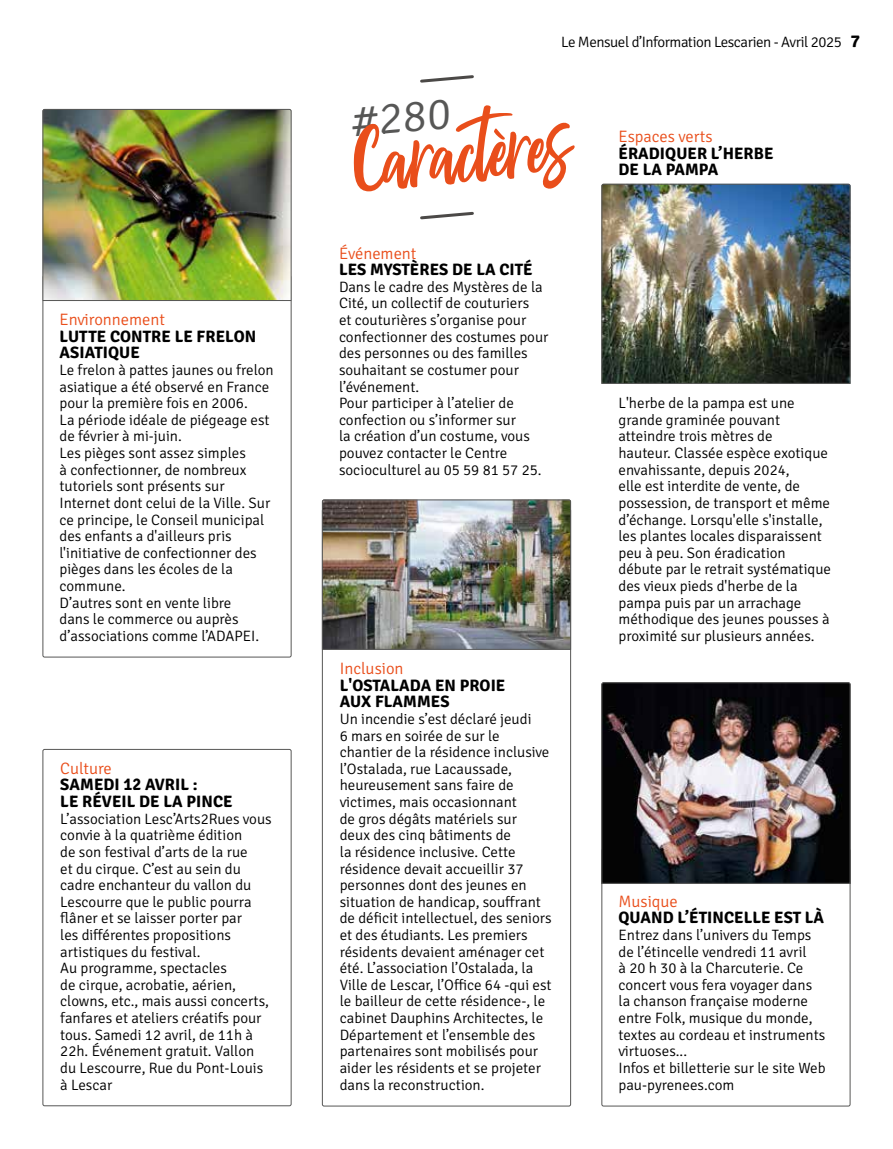
<style>
.page{position:relative;width:893px;height:1149px;background:#fff}
.page>*{position:absolute;margin:0;border:0;box-sizing:border-box;transform-origin:0 0}
.t1{font:75px "Passengers Script";color:#e94e1b}
.t2{font:300 45px "Signika";color:#575756}
.t3{font:700 16.5px/16.6px "Signika";letter-spacing:.005em;color:#000}
.t4{font:300 16.5px "Signika";color:#e94e1b}
.t5{font:300 15px/16.6px "Signika";color:#000}
.t6{font:300 15px "Signika";letter-spacing:-.03em;color:#000}
.s1{font-weight:700;font-size:18px}
</style>
<div class="page">
<div style="left:43px;top:748px;width:248px;height:357px;border:1px solid #575756;border-radius:2px"></div>
<svg style="left:420px;top:211px;width:54px;height:9px"></svg>
<svg style="left:420px;top:75px;width:54px;height:8px"></svg>
<div style="left:43px;top:275px;width:248px;height:382px;border:1px solid #575756;border-radius:2px"></div>
<img style="left:42px;top:109px;width:250px;height:192px">
<div style="left:601px;top:848px;width:249px;height:258px;border:1px solid #575756;border-radius:2px"></div>
<img style="left:601px;top:682px;width:250px;height:201px">
<img style="left:601px;top:183px;width:250px;height:201px">
<img style="left:322px;top:499px;width:249px;height:151px">
<p class="t4" style="left:60px;top:307px;width:107px">Environnement</p>
<p class="t3" style="left:60px;top:326px;width:198px">LUTTE CONTRE LE FRELON<br>ASIATIQUE</p>
<p class="t5" style="left:60px;top:360px;width:216px">Le frelon à pattes jaunes ou frelon asiatique a été observé en France pour la première fois en 2006.<br>La période idéale de piégeage est de février à mi-juin.<br>Les pièges sont assez simples<br>à confectionner, de nombreux tutoriels sont présents sur<br>Internet dont celui de la Ville. Sur ce principe, le Conseil municipal des enfants a d'ailleurs pris l'initiative de confectionner des pièges dans les écoles de la commune.<br>D’autres sont en vente libre<br>dans le commerce ou auprès d’associations comme l’ADAPEI.</p>
<p class="t4" style="left:60px;top:756px;width:53px">Culture</p>
<p class="t3" style="left:60px;top:775px;width:174px">SAMEDI 12 AVRIL :<br>LE RÉVEIL DE LA PINCE</p>
<p class="t5" style="left:60px;top:809px;width:213px">L’association Lesc’Arts2Rues vous convie à la quatrième édition<br>de son festival d’arts de la rue<br>et du cirque. C’est au sein du cadre enchanteur du vallon du<br>Lescourre que le public pourra flâner et se laisser porter par<br>les différentes propositions artistiques du festival.<br>Au programme, spectacles<br>de cirque, acrobatie, aérien, clowns, etc., mais aussi concerts, fanfares et ateliers créatifs pour tous. Samedi 12 avril, de 11h à<br>22h. Événement gratuit. Vallon du Lescourre, Rue du Pont-Louis à Lescar</p>
<p class="t6" style="left:561px;top:31px;width:301px">Le Mensuel d’Information Lescarien - Avril 2025 <span class="s1">7</span></p>
<h2 class="t2" style="left:347px;top:89px;width:102px;rotate:-5deg">#280</h2>
<h1 class="t1" style="left:348px;top:115px;width:219px;rotate:-5deg">Caractères</h1>
<p class="t4" style="left:339px;top:241px;width:79px">Événement</p>
<p class="t3" style="left:339px;top:260px;width:195px">LES MYSTÈRES DE LA CITÉ</p>
<p class="t5" style="left:339px;top:277px;width:211px">Dans le cadre des Mystères de la<br>Cité, un collectif de couturiers<br>et couturières s’organise pour confectionner des costumes pour des personnes ou des familles souhaitant se costumer pour l’événement.<br>Pour participer à l’atelier de confection ou s’informer sur<br>la création d’un costume, vous pouvez contacter le Centre socioculturel au 05 59 81 57 25.</p>
<p class="t4" style="left:340px;top:656px;width:65px">Inclusion</p>
<p class="t3" style="left:340px;top:675px;width:167px">L'OSTALADA EN PROIE<br>AUX FLAMMES</p>
<p class="t5" style="left:340px;top:709px;width:213px">Un incendie s’est déclaré jeudi<br>6 mars en soirée de sur le chantier de la résidence inclusive l’Ostalada, rue Lacaussade, heureusement sans faire de victimes, mais occasionnant<br>de gros dégâts matériels sur<br>deux des cinq bâtiments de<br>la résidence inclusive. Cette résidence devait accueillir 37 personnes dont des jeunes en situation de handicap, souffrant de déficit intellectuel, des seniors et des étudiants. Les premiers résidents devaient aménager cet été. L’association l’Ostalada, la<br>Ville de Lescar, l’Office 64 -qui est le bailleur de cette résidence-, le cabinet Dauphins Architectes, le<br>Département et l’ensemble des partenaires sont mobilisés pour aider les résidents et se projeter dans la reconstruction.</p>
<p class="t4" style="left:618px;top:125px;width:96px">Espaces verts</p>
<p class="t3" style="left:618px;top:144px;width:156px">ÉRADIQUER L’HERBE<br>DE LA PAMPA</p>
<p class="t5" style="left:618px;top:393px;width:214px">L'herbe de la pampa est une grande graminée pouvant atteindre trois mètres de<br>hauteur. Classée espèce exotique envahissante, depuis 2024,<br>elle est interdite de vente, de possession, de transport et même d’échange. Lorsqu'elle s'installe, les plantes locales disparaissent peu à peu. Son éradication débute par le retrait systématique des vieux pieds d'herbe de la pampa puis par un arrachage méthodique des jeunes pousses à proximité sur plusieurs années.</p>
<p class="t4" style="left:618px;top:889px;width:61px">Musique</p>
<p class="t3" style="left:618px;top:908px;width:207px">QUAND L’ÉTINCELLE EST LÀ</p>
<p class="t5" style="left:618px;top:925px;width:209px">Entrez dans l’univers du Temps de l’étincelle vendredi 11 avril<br>à 20 h 30 à la Charcuterie. Ce concert vous fera voyager dans la chanson française moderne entre Folk, musique du monde, textes au cordeau et instruments virtuoses...<br>Infos et billetterie sur le site Web pau-pyrenees.com</p>
</div>
